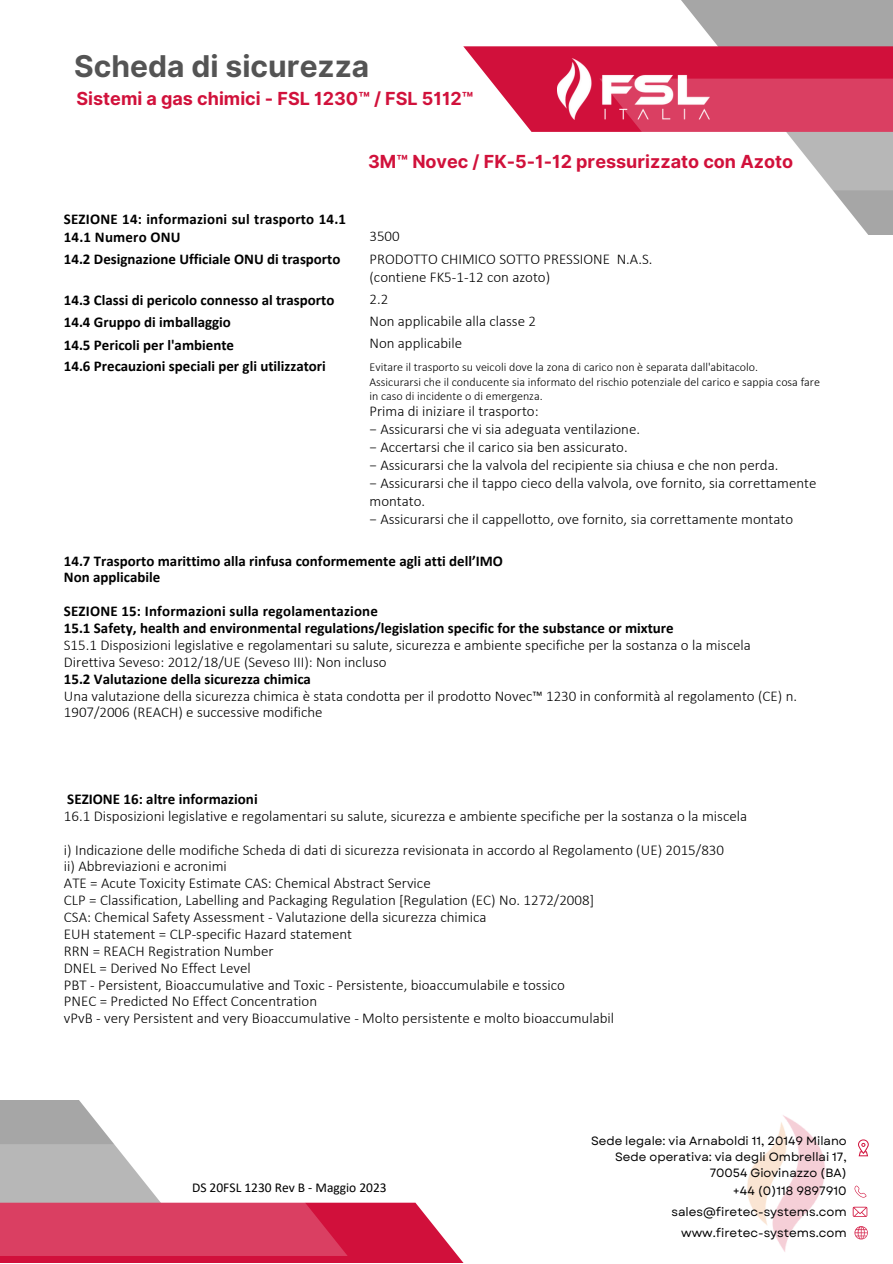
<style>
.page{position:relative;width:893px;height:1264px;background:#fff}
.page>*{position:absolute;margin:0;border:0;box-sizing:border-box;transform-origin:0 0}
.t1{font:700 30px "Inter";color:#545454}
.t2{font:700 18px "Inter";color:#d1113b}
.t3{font:300 15px/16.8px "Calibri";color:#000}
.t4{font:700 15px/18px "Calibri";color:#000}
.t5{font:13.5px "Calibri";color:#000}
.t6{font:12.15px "Garet";color:#000}
.t7{font:300 12px/14.5px "Calibri";color:#000}
.t8{font:12px/16px "Garet";color:#000;text-align:right}
</style>
<div class="page">
<svg style="left:681px;top:0;width:211px;height:234px;fill:#a6a6a6"></svg>
<svg style="left:463px;top:46px;width:429px;height:144px"></svg>
<svg style="left:0;top:1100px;width:114px;height:44px;fill:#a6a6a6"></svg>
<svg style="left:0;top:1144px;width:463px;height:118px"></svg>
<img style="left:747px;top:1115px;width:78px;height:137px">
<svg style="left:858px;top:1139px;width:10px;height:17px"></svg>
<svg style="left:854px;top:1185px;width:12px;height:12px"></svg>
<svg style="left:852px;top:1206px;width:15px;height:10px"></svg>
<svg style="left:854px;top:1226px;width:13px;height:13px"></svg>
<img style="left:557px;top:59px;width:152px;height:61px">
<p class="t1" style="left:74px;top:48px;width:296px">Scheda di sicurezza</p>
<p class="t2" style="left:76px;top:88px;width:398px">Sistemi a gas chimici - FSL 1230™ / FSL 5112™</p>
<p class="t4" style="left:64px;top:211px;width:284px">SEZIONE 14: informazioni sul trasporto 14.1<br>14.1 Numero ONU</p>
<p class="t4" style="left:64px;top:251px;width:278px">14.2 Designazione Ufficiale ONU di trasporto</p>
<p class="t4" style="left:64px;top:292px;width:272px">14.3 Classi di pericolo connesso al trasporto</p>
<p class="t4" style="left:64px;top:314px;width:168px">14.4 Gruppo di imballaggio</p>
<p class="t4" style="left:64px;top:337px;width:172px">14.5 Pericoli per l'ambiente</p>
<p class="t4" style="left:64px;top:358px;width:263px">14.6 Precauzioni speciali per gli utilizzatori</p>
<p class="t2" style="left:368px;top:150px;width:426px">3M™ Novec / FK-5-1-12 pressurizzato con Azoto</p>
<p class="t3" style="left:369px;top:229px;width:32px">3500</p>
<p class="t3" style="left:369px;top:252px;width:284px">PRODOTTO CHIMICO SOTTO PRESSIONE N.A.S.</p>
<p class="t3" style="left:369px;top:270px;width:182px">(contiene FK5-1-12 con azoto)</p>
<p class="t3" style="left:369px;top:292px;width:20px">2.2</p>
<p class="t3" style="left:369px;top:314px;width:168px">Non applicabile alla classe 2</p>
<p class="t3" style="left:369px;top:336px;width:94px">Non applicabile</p>
<p class="t7" style="left:369px;top:361px;width:390px">Evitare il trasporto su veicoli dove la zona di carico non è separata dall'abitacolo.</p>
<p class="t7" style="left:369px;top:375px;width:452px">Assicurarsi che il conducente sia informato del rischio potenziale del carico e sappia cosa fare in caso di incidente o di emergenza.</p>
<p class="t3" style="left:369px;top:404px;width:171px">Prima di iniziare il trasporto:</p>
<p class="t3" style="left:369px;top:422px;width:272px">− Assicurarsi che vi sia adeguata ventilazione.</p>
<p class="t3" style="left:369px;top:440px;width:260px">− Accertarsi che il carico sia ben assicurato.</p>
<p class="t3" style="left:369px;top:458px;width:410px">− Assicurarsi che la valvola del recipiente sia chiusa e che non perda.</p>
<p class="t3" style="left:369px;top:475px;width:448px;line-height:18px">− Assicurarsi che il tappo cieco della valvola, ove fornito, sia correttamente montato.</p>
<p class="t3" style="left:369px;top:512px;width:425px">− Assicurarsi che il cappellotto, ove fornito, sia correttamente montato</p>
<p class="t4" style="left:64px;top:553px;width:440px">14.7 Trasporto marittimo alla rinfusa conformemente agli atti dell’IMO</p>
<p class="t4" style="left:64px;top:569px;width:98px">Non applicabile</p>
<p class="t4" style="left:64px;top:603px;width:315px">SEZIONE 15: Informazioni sulla regolamentazione</p>
<p class="t4" style="left:64px;top:620px;width:611px">15.1 Safety, health and environmental regulations/legislation specific for the substance or mixture</p>
<p class="t3" style="left:64px;top:637px;width:688px">S15.1 Disposizioni legislative e regolamentari su salute, sicurezza e ambiente specifiche per la sostanza o la miscela</p>
<p class="t3" style="left:64px;top:654px;width:324px">Direttiva Seveso: 2012/18/UE (Seveso III): Non incluso</p>
<p class="t4" style="left:64px;top:671px;width:248px">15.2 Valutazione della sicurezza chimica</p>
<p class="t3" style="left:64px;top:688px;width:734px">Una valutazione della sicurezza chimica è stata condotta per il prodotto Novec™ 1230 in conformità al regolamento (CE) n.<br>1907/2006 (REACH) e successive modifiche</p>
<p class="t4" style="left:67px;top:791px;width:192px">SEZIONE 16: altre informazioni</p>
<p class="t3" style="left:64px;top:808px;width:684px">16.1 Disposizioni legislative e regolamentari su salute, sicurezza e ambiente specifiche per la sostanza o la miscela</p>
<p class="t3" style="left:64px;top:842px;width:661px">i) Indicazione delle modifiche Scheda di dati di sicurezza revisionata in accordo al Regolamento (UE) 2015/830</p>
<p class="t3" style="left:64px;top:859px;width:164px">ii) Abbreviazioni e acronimi</p>
<p class="t3" style="left:64px;top:876px;width:368px">ATE = Acute Toxicity Estimate CAS: Chemical Abstract Service</p>
<p class="t3" style="left:64px;top:893px;width:532px">CLP = Classification, Labelling and Packaging Regulation [Regulation (EC) No. 1272/2008]</p>
<p class="t3" style="left:64px;top:909px;width:424px">CSA: Chemical Safety Assessment - Valutazione della sicurezza chimica</p>
<p class="t3" style="left:64px;top:926px;width:290px">EUH statement = CLP-specific Hazard statement</p>
<p class="t3" style="left:64px;top:943px;width:211px">RRN = REACH Registration Number</p>
<p class="t3" style="left:64px;top:960px;width:188px">DNEL = Derived No Effect Level</p>
<p class="t3" style="left:64px;top:977px;width:502px">PBT - Persistent, Bioaccumulative and Toxic - Persistente, bioaccumulabile e tossico</p>
<p class="t3" style="left:64px;top:994px;width:255px">PNEC = Predicted No Effect Concentration</p>
<p class="t3" style="left:64px;top:1011px;width:551px">vPvB - very Persistent and very Bioaccumulative - Molto persistente e molto bioaccumulabil</p>
<p class="t5" style="left:192px;top:1181px;width:196px">DS 20FSL 1230 Rev B - Maggio 2023</p>
<p class="t8" style="left:591px;top:1132px;width:257px">Sede legale: via Arnaboldi 11, 20149 Milano</p>
<p class="t8" style="left:615px;top:1148px;width:233px">Sede operativa: via degli Ombrellai 17,<br>70054 Giovinazzo (BA)</p>
<p class="t6" style="left:733px;top:1181px;width:115px">+44 (0)118 9897910</p>
<p class="t6" style="left:671px;top:1202px;width:177px">sales@firetec-systems.com</p>
<p class="t6" style="left:681px;top:1223px;width:167px">www.firetec-systems.com</p>
</div>
